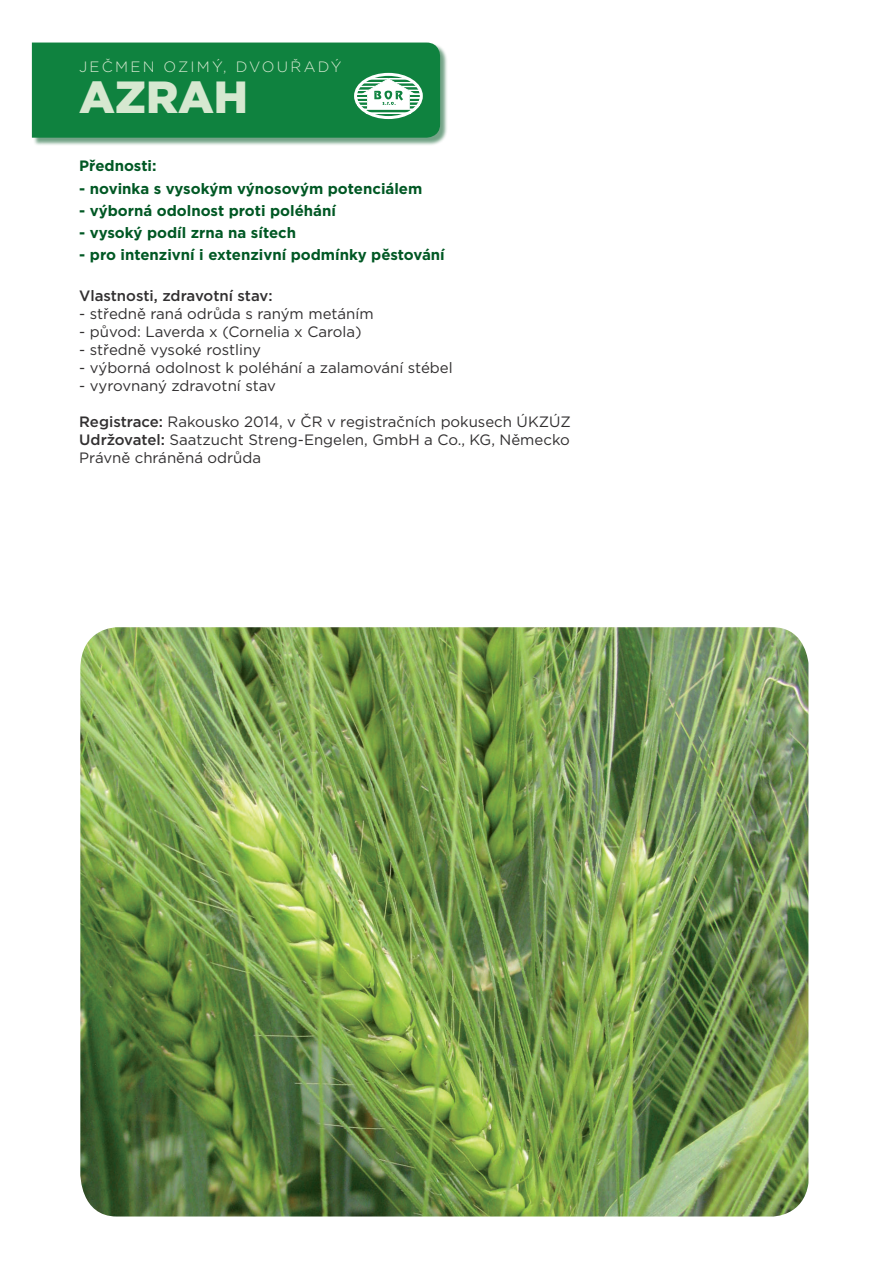
<style>
.page{position:relative;width:893px;height:1263px;background:#fff}
.page>*{position:absolute;margin:0;border:0;box-sizing:border-box;transform-origin:0 0}
.t1{font:900 45px "Gotham";color:#d6e8d0}
.t2{font:15px/18px "Gotham";color:#312f30;text-align:justify}
.t3{font:700 15px "Gotham";color:#005824}
.t4{font:500 15px "Gotham";color:#312f30}
.t5{font:300 15px "Gotham";letter-spacing:.15em;color:#d6e8d0}
.s1{font-weight:500}
</style>
<div class="page">
<div style="left:33px;top:43px;width:415px;height:102px;background:#005824;opacity:.55"></div>
<div style="left:32px;top:43px;width:408px;height:95px;background:#0f823f"></div>
<img style="left:80px;top:627px;width:728px;height:589px">
<p class="t5" style="left:79px;top:57px;width:264px">JEČMEN OZIMÝ, DVOUŘADÝ</p>
<h1 class="t1" style="left:79px;top:66px;width:170px">aZRAH</h1>
<p class="t3" style="left:79px;top:156px;width:79px">Přednosti:</p>
<p class="t3" style="left:79px;top:178px;width:345px">- novinka s vysokým výnosovým potenciálem</p>
<p class="t3" style="left:79px;top:201px;width:258px">- výborná odolnost proti poléhání</p>
<p class="t3" style="left:79px;top:223px;width:218px">- vysoký podíl zrna na sítech</p>
<p class="t3" style="left:79px;top:245px;width:367px">- pro intenzivní i extenzivní podmínky pěstování</p>
<p class="t4" style="left:79px;top:286px;width:195px">Vlastnosti, zdravotní stav:</p>
<p class="t2" style="left:79px;top:304px;width:296px">- středně raná odrůda s raným metáním</p>
<p class="t2" style="left:79px;top:322px;width:284px">- původ: Laverda x (Cornelia x Carola)</p>
<p class="t2" style="left:79px;top:340px;width:183px">- středně vysoké rostliny</p>
<p class="t2" style="left:79px;top:358px;width:375px">- výborná odolnost k poléhání a zalamování stébel</p>
<p class="t2" style="left:79px;top:376px;width:198px">- vyrovnaný zdravotní stav</p>
<p class="t2" style="left:79px;top:412px;width:493px"><span class="s1">Registrace:</span> Rakousko 2014, v ČR v registračních pokusech ÚKZÚZ <span class="s1">Udržovatel:</span> Saatzucht Streng-Engelen, GmbH a Co., KG, Německo Právně chráněná odrůda</p>
</div>
